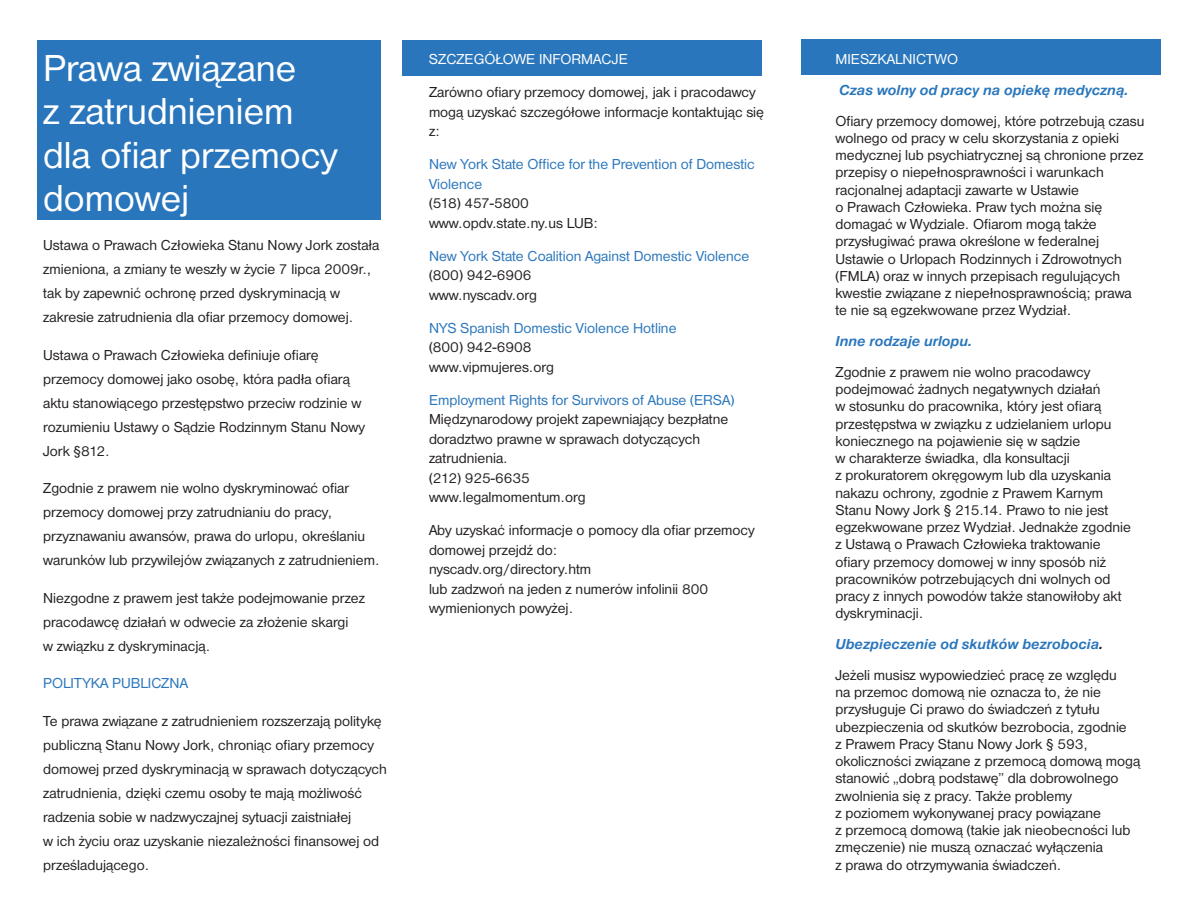
<style>
.page{position:relative;width:1188px;height:918px;background:#fff}
.page>*{position:absolute;margin:0;border:0;box-sizing:border-box;transform-origin:0 0}
.t1{font:39px/43.5px "Nimbus Sans DOT";color:#fff}
.t2{font:15px/17.2px "Nimbus Sans DOT";color:#231f20}
.t3{font:15px/19.5px "Nimbus Sans DOT";color:#2976bc}
.t4{font:italic 700 15px "Nimbus Sans DOT";color:#2976bc}
.t5{font:15px "Nimbus Sans DOT";color:#fff}
.s1{font-weight:700;font-style:italic;color:#2976bc}
.s2{font-weight:700;font-style:italic}
</style>
<div class="page">
<div style="left:38px;top:40px;width:343px;height:180px;background:#2976bc"></div>
<div style="left:801px;top:39px;width:360px;height:36px;background:#2976bc"></div>
<div style="left:402px;top:40px;width:360px;height:36px;background:#2976bc"></div>
<h1 class="t1" style="left:43px;top:47px;width:296px">Prawa związane<br>z zatrudnieniem dla ofiar przemocy domowej</h1>
<p class="t2" style="left:43px;top:233px;width:338px;line-height:24px">Ustawa o Prawach Człowieka Stanu Nowy Jork została zmieniona, a zmiany te weszły w życie 7 lipca 2009r., tak by zapewnić ochronę przed dyskryminacją w zakresie zatrudnienia dla ofiar przemocy domowej.</p>
<p class="t2" style="left:43px;top:343px;width:323px;line-height:24px">Ustawa o Prawach Człowieka definiuje ofiarę przemocy domowej jako osobę, która padła ofiarą aktu stanowiącego przestępstwo przeciw rodzinie w rozumieniu Ustawy o Sądzie Rodzinnym Stanu Nowy Jork §812.</p>
<p class="t2" style="left:43px;top:476px;width:338px;line-height:24px">Zgodnie z prawem nie wolno dyskryminować ofiar przemocy domowej przy zatrudnianiu do pracy, przyznawaniu awansów, prawa do urlopu, określaniu warunków lub przywilejów związanych z zatrudnieniem.</p>
<p class="t2" style="left:43px;top:586px;width:323px;line-height:24px">Niezgodne z prawem jest także podejmowanie przez pracodawcę działań w odwecie za złożenie skargi<br>w związku z dyskryminacją.</p>
<p class="t3" style="left:43px;top:673px;width:18px">POLIT</p>
<p class="t3" style="left:83px;top:673px;width:89px">YKA PUBLI CZNA</p>
<p class="t2" style="left:43px;top:709px;width:345px;line-height:24px">Te prawa związane z zatrudnieniem rozszerzają politykę publiczną Stanu Nowy Jork, chroniąc ofiary przemocy domowej przed dyskryminacją w sprawach dotyczących zatrudnienia, dzięki czemu osoby te mają możliwość radzenia sobie w nadzwyczajnej sytuacji zaistniałej<br>w ich życiu oraz uzyskanie niezależności finansowej od prześladującego.</p>
<p class="t5" style="left:429px;top:51px;width:86px">SZCZEGÓŁOWE</p>
<p class="t5" style="left:539px;top:51px;width:10px">INFORMA</p>
<p class="t5" style="left:602px;top:51px;width:26px">CJE</p>
<p class="t2" style="left:429px;top:82px;width:337px;line-height:19.5px">Zarówno ofiary przemocy domowej, jak i pracodawcy mogą uzyskać szczegółowe informacje kontaktując się z:</p>
<p class="t3" style="left:429px;top:154px;width:327px">New York State Office for the Prevention of Domestic<br>Violence</p>
<p class="t2" style="left:429px;top:193px;width:170px;line-height:19.5px">(518) 457-5800 www.opdv.state.ny.us LU B:</p>
<p class="t3" style="left:429px;top:246px;width:322px">New York State Coalition Against Domestic Violence</p>
<p class="t2" style="left:429px;top:265px;width:109px;line-height:19.5px">(800) 942-6906 www.nyscadv.org</p>
<p class="t3" style="left:429px;top:318px;width:249px">NYS Spanish Domestic Violence Hotline</p>
<p class="t2" style="left:429px;top:337px;width:126px;line-height:19.5px">(800) 942-6908 www.vipmujeres.org</p>
<p class="t3" style="left:429px;top:390px;width:307px">Employment Rights for Survivors of Abuse (ERSA)</p>
<p class="t2" style="left:429px;top:409px;width:301px;line-height:19.5px">Międzynarodowy projekt zapewniający bezpłatne doradztwo prawne w sprawach dotyczących zatrudnienia.<br>(212) 925-6635<br>www.legalmomentum.org</p>
<p class="t2" style="left:429px;top:520px;width:327px;line-height:19.5px">Aby uzyskać informacje o pomocy dla ofiar przemocy domowej przejdź do:<br>nyscadv.org/directory.htm<br>lub zadzwoń na jeden z numerów infolinii 800 wymienionych powyżej.</p>
<p class="t5" style="left:836px;top:51px;width:60px">MIESZKALNI</p>
<p class="t5" style="left:916px;top:51px;width:22px">CTWO</p>
<p class="t4" style="left:839px;top:81px;width:291px">Czas wolny od pracy na opiekę medyczną.</p>
<p class="t2" style="left:836px;top:112px;width:310px">Ofiary przemocy domowej, które potrzebują czasu wolnego od pracy w celu skorzystania z opieki medycznej lub psychiatrycznej są chronione przez przepisy o niepełnosprawności i warunkach racjonalnej adaptacji zawarte w Ustawie<br>o Prawach Człowieka. Praw tych można się domagać w Wydziale. Ofiarom mogą także przysługiwać prawa określone w federalnej Ustawie o Urlopach Rodzinnych i Zdrowotnych<br>(FMLA</p>
<p class="t2" style="left:836px;top:267px;width:298px;text-indent:40px">) oraz w innych przepisach regulujących kwestie związane z niepełnosprawnością; prawa te nie są egzekwowane przez Wydział.</p>
<p class="t4" style="left:836px;top:332px;width:138px">Inne rodzaje urlopu.</p>
<p class="t2" style="left:836px;top:363px;width:297px">Zgodnie z prawem nie wolno pracodawcy podejmować żadnych negatywnych działań<br>w stosunku do pracownika, który jest ofiarą przestępstwa w związku z udzielaniem urlopu koniecznego na pojawienie się w sądzie<br>w charakterze świadka, dla konsultacji<br>z prokuratorem okręgowym lub dla uzyskania nakazu ochrony, zgodnie z Prawem Karnym Stanu Nowy Jork § 215.14. Prawo to nie jest egzekwowane przez Wydział. Jednakże zgodnie z Ustawą o Prawach Człowieka traktowanie ofiary przemocy domowej w inny sposób niż pracowników potrzebujących dni wolnych od pracy z innych powodów także stanowiłoby akt dyskryminacji.</p>
<p class="t2" style="left:836px;top:629px;width:283px;line-height:30.8px"><span class="s1">Ubezpieczenie od skutków bezrobocia</span><span class="s2">.<br></span>Jeżeli musisz wypowiedzieć pracę ze względu</p>
<p class="t2" style="left:836px;top:684px;width:306px">na przemoc domową nie oznacza to, że nie przysługuje Ci prawo do świadczeń z tytułu ubezpieczenia od skutków bezrobocia, zgodnie<br>z Prawem Pracy Stanu Nowy Jork § 593, okoliczności związane z przemocą domową mogą stanowić „dobrą podstawę” dla dobrowolnego zwolnienia się z pracy. Także problemy<br>z poziomem wykonywanej pracy powiązane<br>z przemocą domową (takie jak nieobecności lub zmęczenie) nie muszą oznaczać wyłączenia<br>z prawa do otrzymywania świadczeń.</p>
</div>
